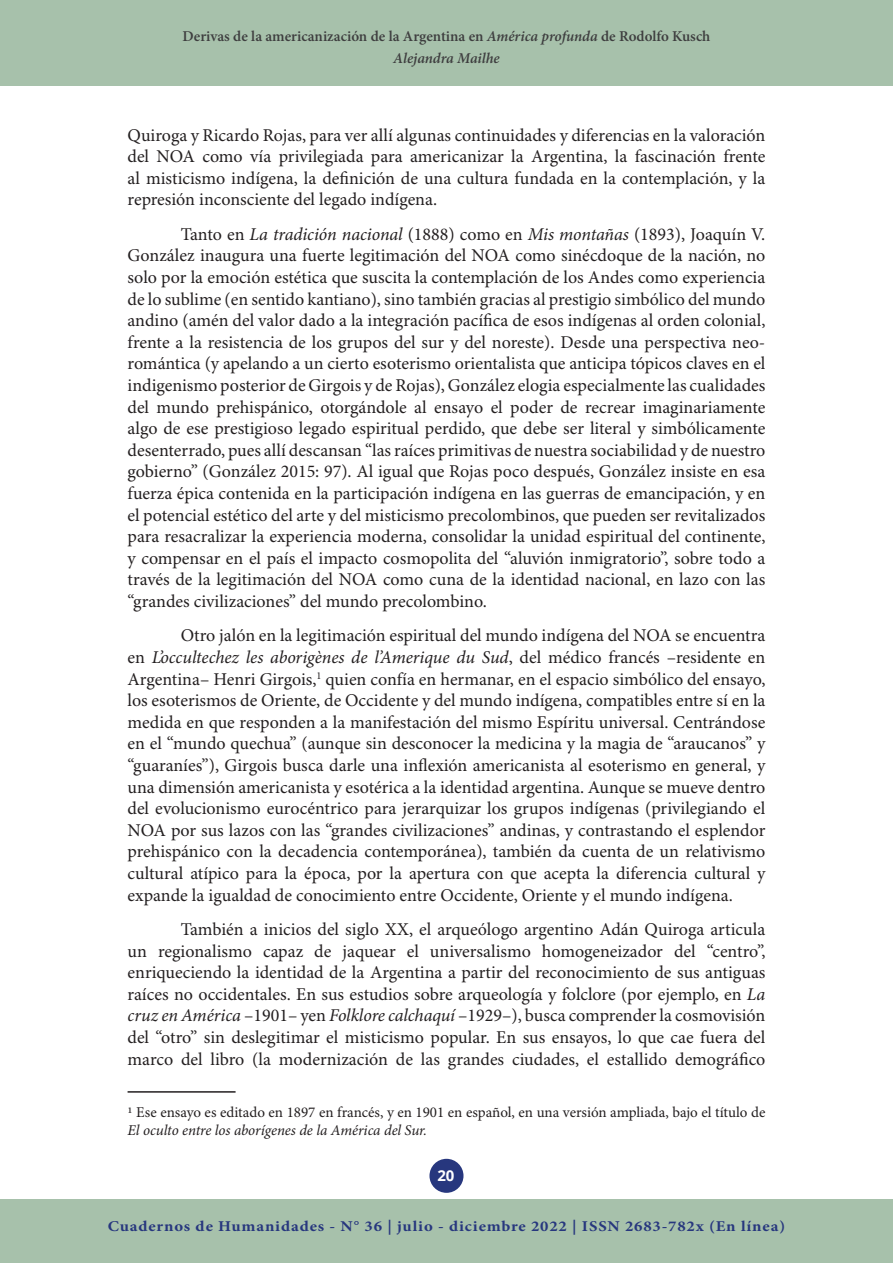
<style>
.page{position:relative;width:893px;height:1263px;background:#fff}
.page>*{position:absolute;margin:0;border:0;box-sizing:border-box;transform-origin:0 0}
.CUERPO{font:18px/21.6px "Minion Pro";color:#231f20;text-align:justify}
.FOOTNOTE{font:15px/18px "Minion Pro";color:#231f20}
.t1{font:600 15px/22.5px "Minion Pro";color:#3e3e3f;text-align:center}
.t2{font:700 15px "Minion Pro";letter-spacing:.05em;color:#27377e;scale:1.11 1}
.t3{font:700 15px "Open Sans";color:#fff}
.s1{font-style:italic}
</style>
<div class="page">
<div style="left:429px;top:1159px;width:34px;height:34px;background:#27377e;border-radius:50%"></div>
<div style="left:0;top:0;width:893px;height:85px;background:#a7c1ab"></div>
<div style="left:0;top:1199px;width:893px;height:64px;background:#a7c1ab"></div>
<hr style="left:128px;top:1091px;width:108px;height:2px;background:#231f20">
<p class="t1" style="left:183px;top:25px;width:529px">Derivas de la americanización de la Argentina en <span class="s1">América profunda</span> de Rodolfo Kusch<br><span class="s1">Alejandra Mailhe</span></p>
<p class="CUERPO" style="left:128px;top:125px;width:639px">Quiroga y Ricardo Rojas, para ver allí algunas continuidades y diferencias en la valoración del NOA como vía privilegiada para americanizar la Argentina, la fascinación frente al misticismo indígena, la definición de una cultura fundada en la contemplación, y la represión inconsciente del legado indígena.</p>
<p class="CUERPO" style="left:128px;top:224px;width:639px;text-indent:53px">Tanto en <span class="s1">La tradición nacional</span> (1888) como en <span class="s1">Mis montañas</span> (1893), Joaquín V.<br>González inaugura una fuerte legitimación del NOA como sinécdoque de la nación, no solo por la emoción estética que suscita la contemplación de los Andes como experiencia de lo sublime (en sentido kantiano), sino también gracias al prestigio simbólico del mundo andino (amén del valor dado a la integración pacífica de esos indígenas al orden colonial, frente a la resistencia de los grupos del sur y del noreste). Desde una perspectiva neo&shy;romántica (y apelando a un cierto esoterismo orientalista que anticipa tópicos claves en el indigenismo posterior de Girgois y de Rojas), González elogia especialmente las cualidades del mundo prehispánico, otorgándole al ensayo el poder de recrear imaginariamente algo de ese prestigioso legado espiritual perdido, que debe ser literal y simbólicamente desenterrado, pues allí descansan “las raíces primitivas de nuestra sociabilidad y de nuestro gobierno” (González 2015: 97). Al igual que Rojas poco después, González insiste en esa fuerza épica contenida en la participación indígena en las guerras de emancipación, y en el potencial estético del arte y del misticismo precolombinos, que pueden ser revitalizados para resacralizar la experiencia moderna, consolidar la unidad espiritual del continente, y compensar en el país el impacto cosmopolita del “aluvión inmigratorio”, sobre todo a través de la legitimación del NOA como cuna de la identidad nacional, en lazo con las “grandes civilizaciones” del mundo precolombino.</p>
<p class="CUERPO" style="left:128px;top:626px;width:639px;text-indent:53px">Otro jalón en la legitimación espiritual del mundo indígena del NOA se encuentra en <span class="s1">L’occultechez les aborigènes de l’Amerique du Sud</span>, del médico francés –residente en Argentina– Henri Girgois,<sup>1</sup> quien confía en hermanar, en el espacio simbólico del ensayo, los esoterismos de Oriente, de Occidente y del mundo indígena, compatibles entre sí en la medida en que responden a la manifestación del mismo Espíritu universal. Centrándose en el “mundo quechua” (aunque sin desconocer la medicina y la magia de “araucanos” y “guaraníes”), Girgois busca darle una inflexión americanista al esoterismo en general, y una dimensión americanista y esotérica a la identidad argentina. Aunque se mueve dentro del evolucionismo eurocéntrico para jerarquizar los grupos indígenas (privilegiando el NOA por sus lazos con las “grandes civilizaciones” andinas, y contrastando el esplendor prehispánico con la decadencia contemporánea), también da cuenta de un relativismo cultural atípico para la época, por la apertura con que acepta la diferencia cultural y expande la igualdad de conocimiento entre Occidente, Oriente y el mundo indígena.</p>
<p class="CUERPO" style="left:128px;top:919px;width:639px;text-indent:53px">También a inicios del siglo XX, el arqueólogo argentino Adán Quiroga articula un regionalismo capaz de jaquear el universalismo homogeneizador del “centro”, enriqueciendo la identidad de la Argentina a partir del reconocimiento de sus antiguas raíces no occidentales. En sus estudios sobre arqueología y folclore (por ejemplo, en <span class="s1">La cruz en América</span> –1901– yen <span class="s1">Folklore calchaquí</span> –1929–), busca comprender la cosmovisión del “otro” sin deslegitimar el misticismo popular. En sus ensayos, lo que cae fuera del marco del libro (la modernización de las grandes ciudades, el estallido demográfico</p>
<p class="FOOTNOTE" style="left:128px;top:1104px;width:639px">1 Ese ensayo es editado en 1897 en francés, y en 1901 en español, en una versión ampliada, bajo el título de<br><span class="s1">El oculto entre los aborígenes de la América del Sur.</span></p>
<p class="t3" style="left:437px;top:1165px;width:19px">20</p>
<p class="t2" style="left:108px;top:1216px;width:612px">Cuadernos de Humanidades - N° 36 | julio - diciembre 2022 | ISSN 2683-782x (En línea)</p>
</div>
